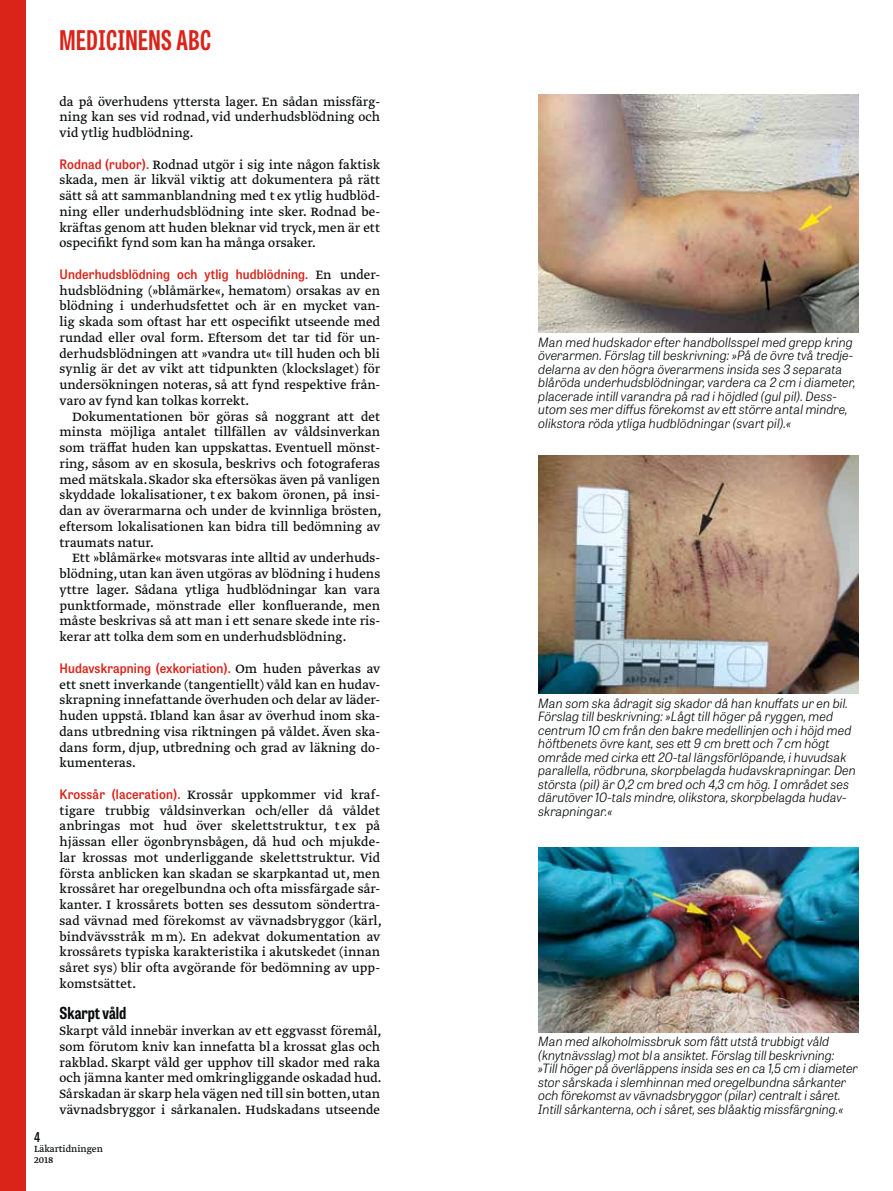
<style>
.page{position:relative;width:893px;height:1191px;background:#fff}
.page>*{position:absolute;margin:0;border:0;box-sizing:border-box;transform-origin:0 0}
.t1{font:700 27px "Tablet Gothic Compressed";letter-spacing:.02em;color:#da241a}
.t2{font:700 16.5px "Tablet Gothic Condensed";color:#090b0c}
.t3{font:14.25px/15.8px "Greta Text Pro Regular Min";color:#090b0c;text-align:justify}
.t4{font:600 13.5px "Tablet Gothic Condensed";color:#090b0c}
.t5{font:600 13.05px "Tablet Gothic Narrow";letter-spacing:.01em;color:#da241a}
.t6{font:italic 300 12.75px/13.5px "Tablet Gothic";color:#090b0c}
.t7{font:10.5px/10.5px "Greta Text Pro";color:#090b0c}
.s1{font-family:"Tablet Gothic Narrow";font-weight:600;font-size:13.05px;color:#da241a}
.s2{font-family:"Greta Text Pro Regular Min";font-weight:400;font-size:14.25px;color:#090b0c}
</style>
<div class="page">
<div style="left:0;top:0;width:26px;height:1191px;background:#da241a"></div>
<img style="left:538px;top:455px;width:321px;height:239px">
<img style="left:538px;top:95px;width:321px;height:238px">
<img style="left:538px;top:847px;width:321px;height:185px">
<h1 class="t1" style="left:60px;top:22px;width:153px">MEDICINENS ABC</h1>
<p class="t3" style="left:60px;top:94px;width:322px">da på överhudens yttersta lager. En sådan missfärg&shy;ning kan ses vid rodnad, vid underhudsblödning och vid ytlig hudblödning.</p>
<p class="t3" style="left:60px;top:157px;width:322px"><span class="s1">Rodnad (rubor).</span> Rodnad utgör i sig inte någon faktisk skada, men är likväl viktig att dokumentera på rätt sätt så att sammanblandning med t ex ytlig hudblöd&shy;ning eller underhudsblödning inte sker. Rodnad be&shy;kräftas genom att huden bleknar vid tryck, men är ett ospecifikt fynd som kan ha många orsaker.</p>
<p class="t5" style="left:60px;top:265px;width:322px">Underhudsblödning och ytlig hudblödning. <span class="s2">En under-</span></p>
<p class="t3" style="left:60px;top:283px;width:322px">hudsblödning (»blåmärke«, hematom) orsakas av en blödning i underhudsfettet och är en mycket van&shy;lig skada som oftast har ett ospecifikt utseende med rundad eller oval form. Eftersom det tar tid för un&shy;derhudsblödningen att »vandra ut« till huden och bli synlig är det av vikt att tidpunkten (klockslaget) för undersökningen noteras, så att fynd respektive från&shy;varo av fynd kan tolkas korrekt.</p>
<p class="t3" style="left:60px;top:409px;width:324px;text-indent:13px">Dokumentationen bör göras så noggrant att det minsta möjliga antalet tillfällen av våldsinverkan som träffat huden kan uppskattas. Eventuell mönst&shy;ring, såsom av en skosula, beskrivs och fotograferas med mätskala. Skador ska eftersökas även på vanligen skyddade lokalisationer, t ex bakom öronen, på insi&shy;dan av överarmarna och under de kvinnliga brösten, eftersom lokalisationen kan bidra till bedömning av traumats natur.</p>
<p class="t3" style="left:60px;top:551px;width:322px;text-indent:13px">Ett »blåmärke« motsvaras inte alltid av underhuds&shy;blödning, utan kan även utgöras av blödning i hudens yttre lager. Sådana ytliga hudblödningar kan vara punktformade, mönstrade eller konfluerande, men måste beskrivas så att man i ett senare skede inte ris&shy;kerar att tolka dem som en underhudsblödning.</p>
<p class="t5" style="left:60px;top:659px;width:322px">Hudavskrapning (exkoriation). <span class="s2">Om huden påverkas av</span></p>
<p class="t3" style="left:60px;top:677px;width:322px">ett snett inverkande (tangentiellt) våld kan en hudav&shy;skrapning innefattande överhuden och delar av läder&shy;huden uppstå. Ibland kan åsar av överhud inom ska&shy;dans utbredning visa riktningen på våldet. Även ska&shy;dans form, djup, utbredning och grad av läkning do&shy;kumenteras.</p>
<p class="t3" style="left:60px;top:787px;width:324px"><span class="s1">Krossår (laceration).</span> Krossår uppkommer vid kraf&shy;tigare trubbig våldsinverkan och/eller då våldet anbringas mot hud över skelettstruktur, t ex på hjässan eller ögonbrynsbågen, då hud och mjukde&shy;lar krossas mot underliggande skelettstruktur. Vid första anblicken kan skadan se skarpkantad ut, men krossåret har oregelbundna och ofta missfärgade sår&shy;kanter. I krossårets botten ses dessutom söndertra&shy;sad vävnad med förekomst av vävnadsbryggor (kärl, bindvävsstråk m m). En adekvat dokumentation av krossårets typiska karakteristika i akutskedet (innan såret sys) blir ofta avgörande för bedömning av upp&shy;komstsättet.</p>
<p class="t2" style="left:60px;top:1002px;width:68px">Skarpt våld</p>
<p class="t3" style="left:60px;top:1023px;width:324px">Skarpt våld innebär inverkan av ett eggvasst föremål, som förutom kniv kan innefatta bl a krossat glas och rakblad. Skarpt våld ger upphov till skador med raka och jämna kanter med omkringliggande oskadad hud.<br>Sårskadan är skarp hela vägen ned till sin botten, utan vävnadsbryggor i sårkanalen. Hudskadans utseende</p>
<p class="t4" style="left:34px;top:1127px;width:8px">4</p>
<p class="t7" style="left:34px;top:1144px;width:70px">Läkartidningen<br>2018</p>
<p class="t6" style="left:538px;top:334px;width:319px">Man med hudskador efter handbollsspel med grepp kring överarmen. Förslag till beskrivning: »På de övre två tredje&shy;delarna av den högra överarmens insida ses 3 separata blåröda underhudsblödningar, vardera ca 2 cm i diameter, placerade intill varandra på rad i höjdled (gul pil). Dess&shy;utom ses mer diffus förekomst av ett större antal mindre, olikstora röda ytliga hudblödningar (svart pil).«</p>
<p class="t6" style="left:538px;top:695px;width:319px">Man som ska ådragit sig skador då han knuffats ur en bil.<br>Förslag till beskrivning: »Lågt till höger på ryggen, med centrum 10 cm från den bakre medellinjen och i höjd med höftbenets övre kant, ses ett 9 cm brett och 7 cm högt område med cirka ett 20-tal längsförlöpande, i huvudsak parallella, rödbruna, skorpbelagda hudavskrapningar. Den största (pil) är 0,2 cm bred och 4,3 cm hög. I området ses därutöver 10-tals mindre, olikstora, skorpbelagda hudav&shy;skrapningar.«</p>
<p class="t6" style="left:538px;top:1034px;width:321px">Man med alkoholmissbruk som fått utstå trubbigt våld (knytnävsslag) mot bl a ansiktet. Förslag till beskrivning:<br>»Till höger på överläppens insida ses en ca 1,5 cm i diameter stor sårskada i slemhinnan med oregelbundna sårkanter och förekomst av vävnadsbryggor (pilar) centralt i såret.<br>Intill sårkanterna, och i såret, ses blåaktig missfärgning.«</p>
</div>
